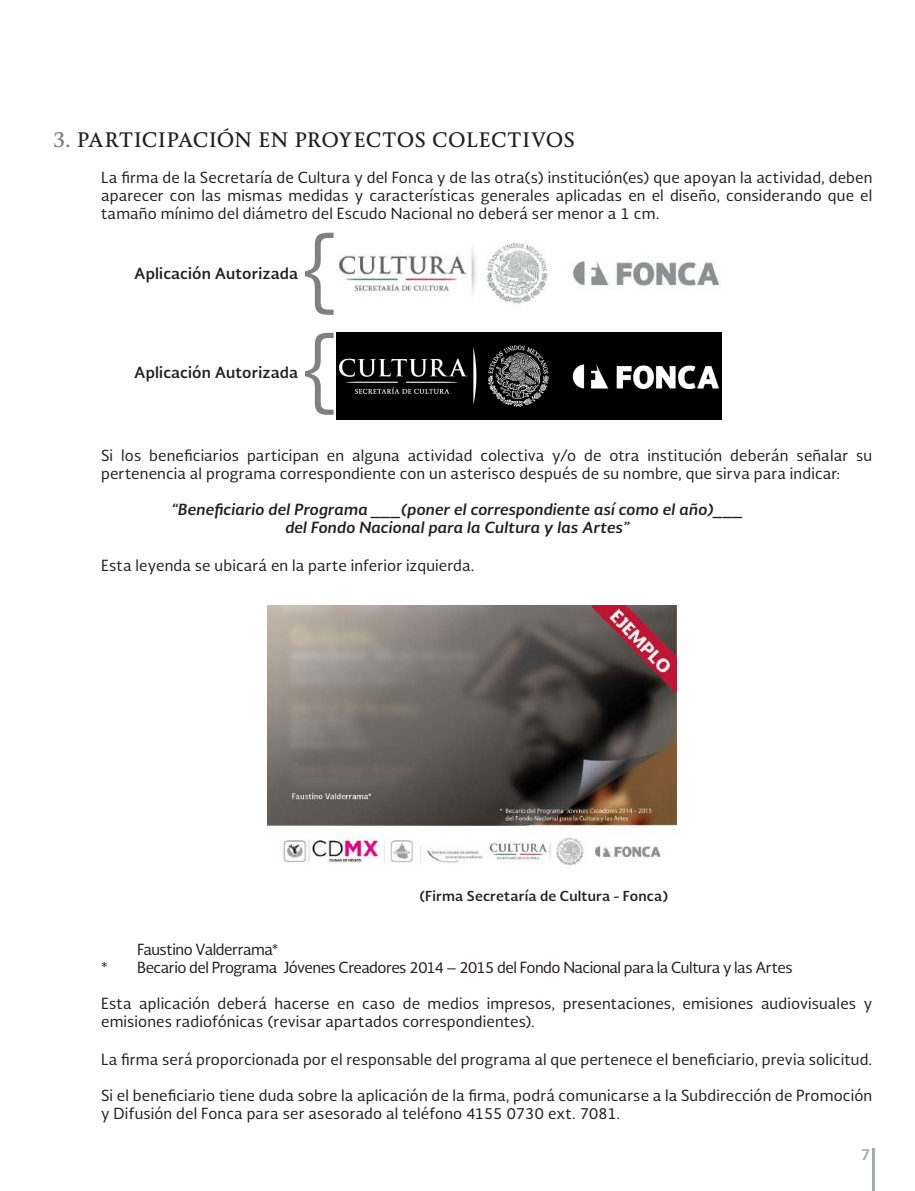
<style>
.page{position:relative;width:915px;height:1191px;background:#fff}
.page>*{position:absolute;margin:0;border:0;box-sizing:border-box;transform-origin:0 0}
.t1{font:700 19.5px "Soberana Titular";letter-spacing:-.005em;color:#231f20}
.t2{font:15px/18px "Soberana Sans";letter-spacing:.01em;color:#231f20}
.t3{font:italic 700 15px/18px "Soberana Sans";color:#231f20;text-align:center}
.t4{font:15px/18px "Soberana Sans";letter-spacing:-.03em;color:#231f20}
.t5{font:700 15px "Soberana Sans";letter-spacing:.01em;color:#231f20}
.t6{font:700 15px "Soberana Sans";color:#a8a9ad}
.t7{font:700 13.5px "Soberana Sans";letter-spacing:.015em;color:#231f20}
.s1{color:#808083}
</style>
<div class="page">
<hr style="left:872px;top:1148px;width:2px;height:43px;background:#a8a9ad">
<svg style="left:305px;top:233px;width:28px;height:82px"></svg>
<svg style="left:305px;top:333px;width:28px;height:82px"></svg>
<img style="left:336px;top:332px;width:385px;height:87px">
<img style="left:339px;top:241px;width:382px;height:63px">
<img style="left:267px;top:605px;width:409px;height:261px">
<h1 class="t1" style="left:53px;top:128px;width:523px"><span class="s1">3.</span> PARTICIPACIÓN EN PROYECTOS COLECTIVOS</h1>
<p class="t2" style="left:101px;top:168px;width:772px;text-align:justify">La firma de la Secretaría de Cultura y del Fonca y de las otra(s) institución(es) que apoyan la actividad, deben aparecer con las mismas medidas y características generales aplicadas en el diseño, considerando que el tamaño mínimo del diámetro del Escudo Nacional no deberá ser menor a 1 cm.</p>
<p class="t5" style="left:134px;top:263px;width:165px">Aplicación Autorizada</p>
<p class="t5" style="left:134px;top:362px;width:165px">Aplicación Autorizada</p>
<p class="t2" style="left:101px;top:446px;width:772px">Si los beneficiarios participan en alguna actividad colectiva y/o de otra institución deberán señalar su pertenencia al programa correspondiente con un asterisco después de su nombre, que sirva para indicar:</p>
<p class="t3" style="left:172px;top:500px;width:572px">“Beneficiario del Programa ___(poner el correspondiente así como el año)___ del Fondo Nacional para la Cultura y las Artes”</p>
<p class="t2" style="left:101px;top:555px;width:375px">Esta leyenda se ubicará en la parte inferior izquierda.</p>
<p class="t7" style="left:419px;top:887px;width:250px">(Firma Secretaría de Cultura - Fonca)</p>
<p class="t4" style="left:101px;top:940px;width:692px;text-indent:36px">Faustino Valderrama*<br>* Becario del Programa Jóvenes Creadores 2014 – 2015 del Fondo Nacional para la Cultura y las Artes</p>
<p class="t2" style="left:101px;top:994px;width:772px">Esta aplicación deberá hacerse en caso de medios impresos, presentaciones, emisiones audiovisuales y emisiones radiofónicas (revisar apartados correspondientes).</p>
<p class="t2" style="left:101px;top:1050px;width:772px">La firma será proporcionada por el responsable del programa al que pertenece el beneficiario, previa solicitud.</p>
<p class="t2" style="left:101px;top:1086px;width:772px">Si el beneficiario tiene duda sobre la aplicación de la firma, podrá comunicarse a la Subdirección de Promoción y Difusión del Fonca para ser asesorado al teléfono 4155 0730 ext. 7081.</p>
<p class="t6" style="left:860px;top:1144px;width:11px">7</p>
</div>
